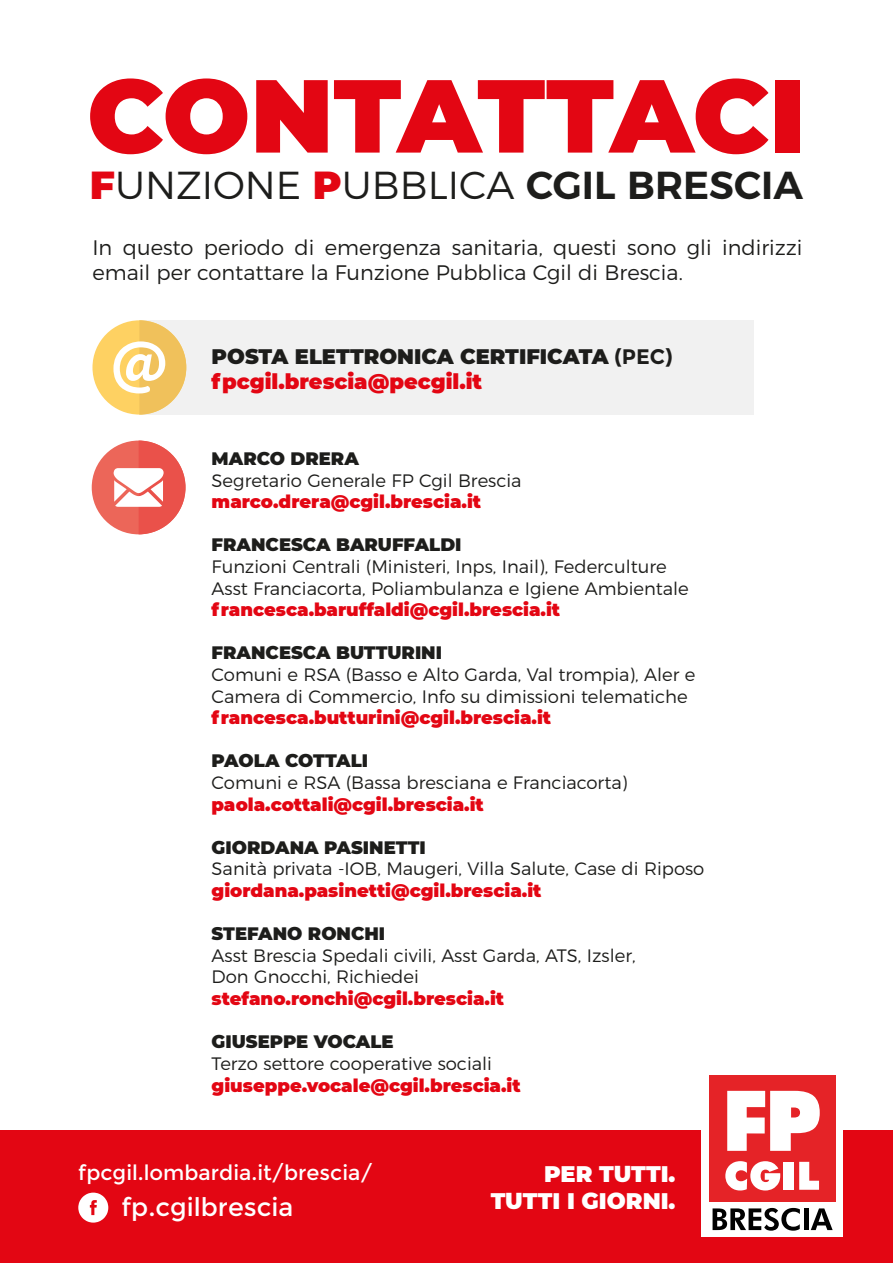
<style>
.page{position:relative;width:893px;height:1263px;background:#fff}
.page>*{position:absolute;margin:0;border:0;box-sizing:border-box;transform-origin:0 0}
.t1{font:900 103.5px "Montserrat";letter-spacing:-.01em;color:#e30613}
.t2{font:300 39px "Montserrat";color:#1d1d1b}
.t3{font:25.5px "Montserrat";color:#fff}
.t4{font:900 22.5px/27px "Montserrat";color:#fff;text-align:right}
.t5{font:300 21px/25.2px "Montserrat";color:#1d1d1b}
.t6{font:900 21px/25.2px "Montserrat";color:#1d1d1b}
.t7{font:21px "Montserrat";color:#fff}
.t8{font:300 18px/21.6px "Montserrat";color:#1d1d1b}
.t9{font:900 18px "Montserrat";color:#e30613}
.t10{font:900 18px "Montserrat";color:#1d1d1b}
.s1{font-weight:900;color:#e30613}
.s2{font-weight:600}
.s3{font-weight:700}
.s4{color:#e30613}
</style>
<div class="page">
<div style="left:0;top:1130px;width:893px;height:133px;background:#e30613"></div>
<div style="left:139px;top:320px;width:615px;height:95px;background:#ededed"></div>
<svg style="left:78px;top:1192px;width:30px;height:30px"></svg>
<div style="left:701px;top:1069px;width:142px;height:167px;background:#fff"></div>
<div style="left:709px;top:1075px;width:127px;height:127px;background:#e52327"></div>
<svg style="left:727px;top:1091px;width:93px;height:60px"></svg>
<svg style="left:725px;top:1161px;width:55px;height:29px"></svg>
<div style="left:784px;top:1162px;width:10px;height:28px;background:#fff"></div>
<svg style="left:799px;top:1162px;width:20px;height:28px"></svg>
<svg style="left:713px;top:1208px;width:87px;height:23px"></svg>
<div style="left:804px;top:1208px;width:5px;height:22px;background:#010101"></div>
<svg style="left:811px;top:1208px;width:22px;height:22px"></svg>
<div style="left:92px;top:320px;width:94px;height:95px;background:#fed162;border-radius:50%"></div>
<svg style="left:113px;top:320px;width:73px;height:95px"></svg>
<div style="left:92px;top:441px;width:94px;height:93px;background:#ec6659;border-radius:50%"></div>
<svg style="left:114px;top:441px;width:72px;height:93px"></svg>
<h1 class="t1" style="left:87px;top:38px;width:720px">CONTATTACI</h1>
<h2 class="t2" style="left:90px;top:155px;width:715px"><span class="s1">F</span>UNZIONE <span class="s1">P</span>UBBLICA <span class="s2">CGIL BRESCIA</span></h2>
<p class="t5" style="left:92px;top:233px;width:711px">In questo periodo di emergenza sanitaria, questi sono gli indirizzi email per contattare la Funzione Pubblica Cgil di Brescia.</p>
<p class="t6" style="left:212px;top:342px;width:463px">POSTA ELETTRONICA CERTIFICATA <span class="s3">(PEC) </span><span class="s4">fpcgil.brescia@pecgil.it</span></p>
<p class="t10" style="left:212px;top:445px;width:149px">MARCO DRERA</p>
<p class="t8" style="left:212px;top:468px;width:312px">Segretario Generale FP Cgil Brescia</p>
<p class="t9" style="left:212px;top:488px;width:271px">marco.drera@cgil.brescia.it</p>
<p class="t10" style="left:212px;top:531px;width:251px">FRANCESCA BARUFFALDI</p>
<p class="t8" style="left:212px;top:554px;width:479px">Funzioni Centrali (Ministeri, Inps, Inail), Federculture<br>Asst Franciacorta, Poliambulanza e Igiene Ambientale</p>
<p class="t9" style="left:212px;top:596px;width:350px">francesca.baruffaldi@cgil.brescia.it</p>
<p class="t10" style="left:212px;top:639px;width:232px">FRANCESCA BUTTURINI</p>
<p class="t8" style="left:212px;top:662px;width:485px">Comuni e RSA (Basso e Alto Garda, Val trompia), Aler e<br>Camera di Commercio, Info su dimissioni telematiche</p>
<p class="t9" style="left:212px;top:704px;width:341px">francesca.butturini@cgil.brescia.it</p>
<p class="t10" style="left:212px;top:747px;width:158px">PAOLA COTTALI</p>
<p class="t8" style="left:212px;top:770px;width:417px">Comuni e RSA (Bassa bresciana e Franciacorta)</p>
<p class="t9" style="left:212px;top:791px;width:274px">paola.cottali@cgil.brescia.it</p>
<p class="t10" style="left:212px;top:834px;width:216px">GIORDANA PASINETTI</p>
<p class="t8" style="left:212px;top:857px;width:494px">Sanità privata -IOB, Maugeri, Villa Salute, Case di Riposo</p>
<p class="t9" style="left:212px;top:877px;width:331px">giordana.pasinetti@cgil.brescia.it</p>
<p class="t10" style="left:212px;top:920px;width:175px">STEFANO RONCHI</p>
<p class="t8" style="left:212px;top:943px;width:425px">Asst Brescia Spedali civili, Asst Garda, ATS, Izsler,<br>Don Gnocchi, Richiedei</p>
<p class="t9" style="left:212px;top:985px;width:294px">stefano.ronchi@cgil.brescia.it</p>
<p class="t10" style="left:212px;top:1028px;width:183px">GIUSEPPE VOCALE</p>
<p class="t8" style="left:212px;top:1051px;width:282px">Terzo settore cooperative sociali</p>
<p class="t9" style="left:212px;top:1071px;width:311px">giuseppe.vocale@cgil.brescia.it</p>
<p class="t7" style="left:78px;top:1160px;width:296px">fpcgil.lombardia.it/brescia/</p>
<h3 class="t3" style="left:121px;top:1192px;width:174px">fp.cgilbrescia</h3>
<p class="t4" style="left:491px;top:1159px;width:186px">PER TUTTI.<br>TUTTI I GIORNI.</p>
</div>
